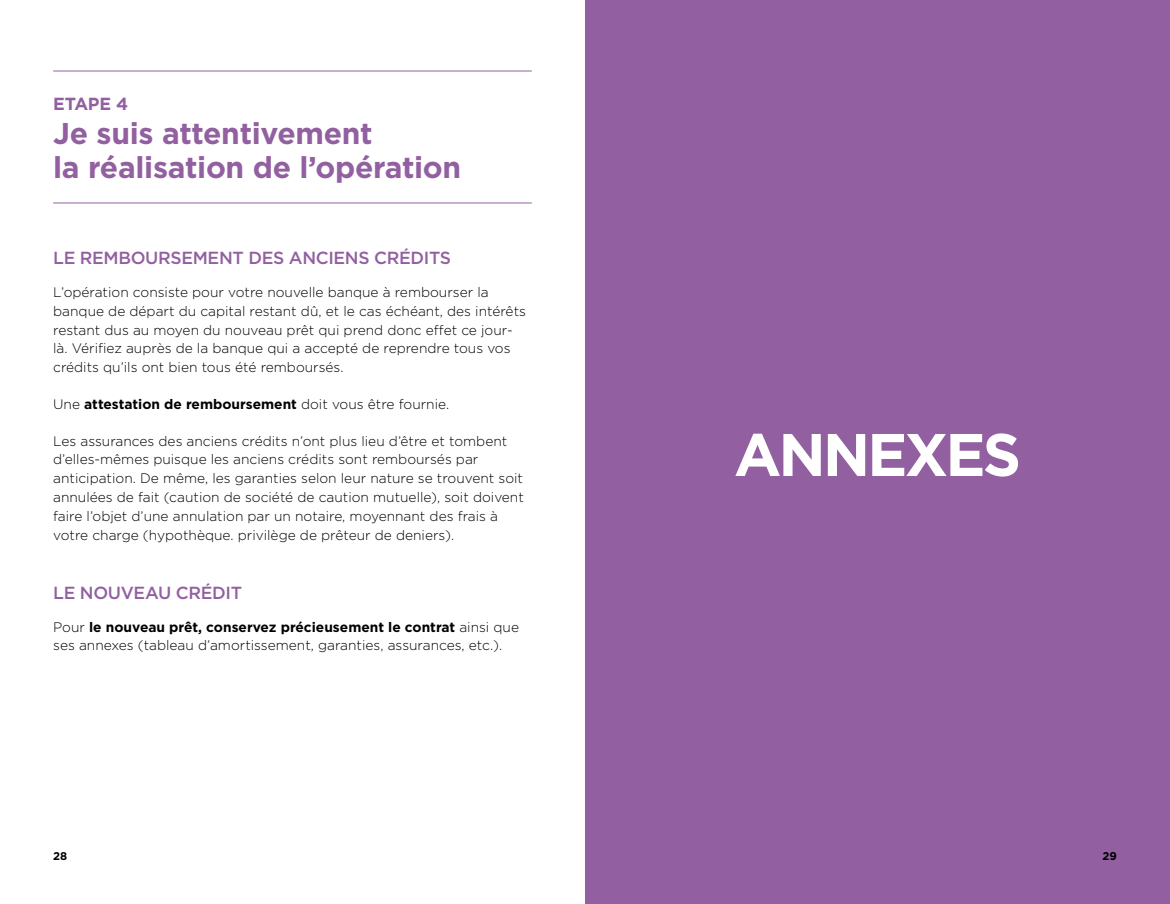
<style>
.page{position:relative;width:1170px;height:904px;background:#fff}
.page>*{position:absolute;margin:0;border:0;box-sizing:border-box;transform-origin:0 0}
.H1-Chapitre{font:700 60px "Gotham";letter-spacing:-.05em;color:#fff}
.H2-Rubriques{font:700 30px/33.8px "Gotham";letter-spacing:-.01em;color:#9260a0}
.H3_-_sous-rubriques{font:500 17.5px "Gotham";letter-spacing:-.02em;color:#9260a0}
.H2-Rubriques-2{font:700 17.5px "Gotham";letter-spacing:-.01em;color:#9260a0}
.t1{font:300 13.75px/18.8px "Gotham";color:#000}
.t2{font:700 13.75px "Gotham";color:#000}
.t3{font:700 11.25px "Gotham";color:#000}
.s1{font-weight:300}
.s2{font-weight:700}
</style>
<div class="page">
<div style="left:585px;top:0;width:584px;height:904px;background:#9260a0"></div>
<hr style="left:53px;top:71px;width:478px;height:1px;background:#9260a0">
<hr style="left:53px;top:203px;width:478px;height:1px;background:#9260a0">
<h2 class="H2-Rubriques-2" style="left:53px;top:92px;width:76px">ETAPE 4</h2>
<h2 class="H2-Rubriques" style="left:53px;top:116px;width:409px">Je suis attentivement<br>la réalisation de l’opération</h2>
<h3 class="H3_-_sous-rubriques" style="left:53px;top:246px;width:399px">LE REMBOURSEMENT DES ANCIENS CRÉDITS</h3>
<p class="t1" style="left:53px;top:282px;width:474px">L’opération consiste pour votre nouvelle banque à rembourser la banque de départ du capital restant dû, et le cas échéant, des intérêts restant dus au moyen du nouveau prêt qui prend donc effet ce jour&shy;là. Vérifiez auprès de la banque qui a accepté de reprendre tous vos crédits qu’ils ont bien tous été remboursés.</p>
<p class="t2" style="left:53px;top:395px;width:397px"><span class="s1">Une</span> attestation de remboursement <span class="s1">doit vous être fournie.</span></p>
<p class="t1" style="left:53px;top:431px;width:472px">Les assurances des anciens crédits n’ont plus lieu d’être et tombent d’elles-mêmes puisque les anciens crédits sont remboursés par anticipation. De même, les garanties selon leur nature se trouvent soit annulées de fait (caution de société de caution mutuelle), soit doivent faire l’objet d’une annulation par un notaire, moyennant des frais à votre charge (hypothèque. privilège de prêteur de deniers).</p>
<h3 class="H3_-_sous-rubriques" style="left:53px;top:581px;width:190px">LE NOUVEAU CRÉDIT</h3>
<p class="t1" style="left:53px;top:617px;width:467px">Pour <span class="s2">le nouveau prêt, conservez précieusement le contrat</span> ainsi que ses annexes (tableau d’amortissement, garanties, assurances, etc.).</p>
<p class="t3" style="left:53px;top:848px;width:16px">28</p>
<h1 class="H1-Chapitre" style="left:734px;top:415px;width:288px">ANNEXES</h1>
<p class="t3" style="left:1102px;top:848px;width:16px">29</p>
</div>
